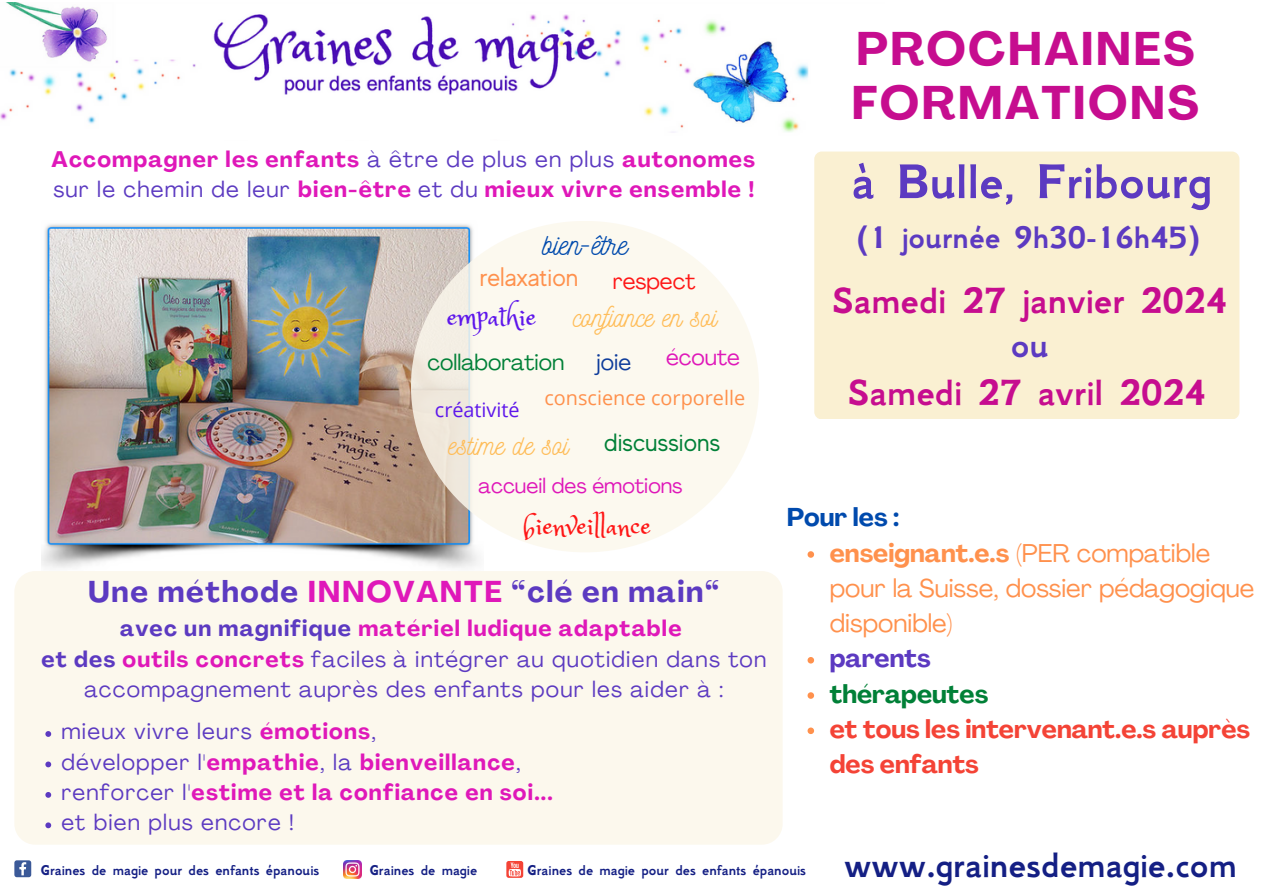
<style>
.page{position:relative;width:1263px;height:894px;background:#fff}
.page>*{position:absolute;margin:0;border:0;box-sizing:border-box;transform-origin:0 0}
.t1{font:700 54px "GFS Neohellenic";color:#5c3ac1}
.t2{font:700 46.5px/54px "Agrandir";letter-spacing:.045em;color:#c60d8f}
.t3{font:700 40.5px "GFS Neohellenic";color:#c60d8f}
.t4{font:700 39.15px "GFS Neohellenic";color:#141f84}
.t5{font:700 39px "GFS Neohellenic";color:#5c3ac1}
.t6{font:700 34.5px "GFS Neohellenic";color:#5c3ac1}
.t7{font:29.85px "Nickainley";color:#004aad}
.t8{font:700 29.7px "Agrandir";letter-spacing:.055em;color:#5c3ac1}
.t9{font:29.1px "Princess Sofia";color:#ff1616}
.t10{font:29.1px "Princess Sofia";color:#5e17eb}
.t11{font:27.75px "Nickainley";color:#ffbd59}
.t12{font:25.35px/35.2px "Agrandir";color:#ff914d}
.t13{font:700 25.35px/35.2px "Agrandir";color:#f44336}
.t14{font:700 25.35px "Agrandir";color:#008037}
.t15{font:700 25.35px "Agrandir";color:#004aad}
.t16{font:700 25.35px "Agrandir";color:#5c3ac1}
.t17{font:25.05px "MADE Evolve Sans";color:#ff914d}
.t18{font:24.9px "MADE Evolve Sans";color:#008037}
.t19{font:700 22.2px "Agrandir";letter-spacing:.055em;color:#df18b9}
.t20{font:22.2px/30.5px "Agrandir";letter-spacing:.055em;color:#5c3ac1;text-align:center}
.t21{font:22.2px "Agrandir";color:#008037}
.t22{font:22.2px "Agrandir";color:#ff1616}
.t23{font:22.2px "Agrandir";color:#df18b9}
.t24{font:22.2px "Agrandir";color:#0e3c9b}
.t25{font:20.85px "Agrandir";color:#df18b9}
.t26{font:19.8px "Open Sans";color:#ff914d}
.t27{font:19.8px "Open Sans";color:#5e17eb}
.t28{font:700 15.75px "GFS Neohellenic";color:#141f84}
.s1{font-weight:400;color:#5c3ac1}
.s2{color:#df18b9}
.s3{color:#5c3ac1}
.s4{font-weight:700}
.s5{font-weight:700;color:#df18b9}
</style>
<div class="page">
<img style="left:0;top:3px;width:809px;height:130px">
<img style="left:41px;top:224px;width:438px;height:344px">
<div style="left:411px;top:221px;width:348px;height:331px;background:#fcf8ed;border-radius:50%"></div>
<img style="left:344px;top:860px;width:18px;height:18px">
<div style="left:506px;top:860px;width:17px;height:17px;background:#f44336;border-radius:2px"></div>
<svg style="left:509px;top:862px;width:12px;height:14px"></svg>
<svg style="left:14px;top:860px;width:17px;height:16px"></svg>
<svg style="left:807px;top:551px;width:7px;height:6px"></svg>
<svg style="left:807px;top:657px;width:7px;height:6px"></svg>
<svg style="left:807px;top:692px;width:7px;height:6px"></svg>
<svg style="left:807px;top:727px;width:7px;height:6px"></svg>
<div style="left:14px;top:571px;width:769px;height:273px;background:#fcf8ed;border-radius:21px"></div>
<svg style="left:45px;top:731px;width:6px;height:5px"></svg>
<svg style="left:45px;top:761px;width:6px;height:6px"></svg>
<svg style="left:45px;top:792px;width:6px;height:5px"></svg>
<svg style="left:45px;top:822px;width:6px;height:6px"></svg>
<div style="left:814px;top:151px;width:425px;height:268px;background:#faf0d2;border-radius:8px"></div>
<p class="t19" style="left:52px;top:150px;width:705px">Accompagner les enfants <span class="s1">à être de plus en plus</span> autonomes</p>
<p class="t19" style="left:53px;top:180px;width:703px"><span class="s1">sur le chemin de leur</span> bien-être <span class="s1">et du</span> mieux vivre ensemble !</p>
<p class="t7" style="left:542px;top:225px;width:87px">bien-être</p>
<p class="t17" style="left:480px;top:263px;width:100px">relaxation</p>
<p class="t22" style="left:613px;top:272px;width:84px">respect</p>
<p class="t10" style="left:447px;top:297px;width:91px">empathie</p>
<p class="t11" style="left:573px;top:299px;width:146px">confiance en soi</p>
<p class="t24" style="left:597px;top:353px;width:36px">joie</p>
<p class="t23" style="left:666px;top:349px;width:75px">écoute</p>
<p class="t26" style="left:544px;top:384px;width:202px">conscience corporelle</p>
<p class="t18" style="left:604px;top:428px;width:117px">discussions</p>
<p class="t21" style="left:427px;top:353px;width:138px">collaboration</p>
<p class="t27" style="left:435px;top:396px;width:86px">créativité</p>
<p class="t11" style="left:448px;top:427px;width:122px">estime de soi</p>
<p class="t25" style="left:479px;top:477px;width:205px">accueil des émotions</p>
<p class="t9" style="left:523px;top:506px;width:130px">bienveillance</p>
<p class="t8" style="left:88px;top:579px;width:632px">Une méthode <span class="s2">INNOVANTE</span> “clé en main“</p>
<p class="t19" style="left:120px;top:619px;width:563px"><span class="s3">avec un magnifique</span> matériel ludique adaptable</p>
<p class="t20" style="left:41px;top:645px;width:726px"><span class="s4">et des</span> <span class="s5">outils concrets</span> faciles à intégrer au quotidien dans ton accompagnement auprès des enfants pour les aider à :</p>
<p class="t20" style="left:61px;top:718px;width:316px">mieux vivre leurs <span class="s5">émotions</span>,</p>
<p class="t19" style="left:61px;top:752px;width:461px"><span class="s1">développer l'</span>empathie<span class="s1">, la</span> bienveillance<span class="s1">,</span></p>
<p class="t19" style="left:61px;top:783px;width:493px"><span class="s1">renforcer l'</span>estime et la confiance en soi...</p>
<p class="t20" style="left:61px;top:809px;width:234px">et bien plus encore !</p>
<p class="t2" style="left:852px;top:26px;width:349px">PROCHAINES<br>FORMATIONS</p>
<p class="t1" style="left:851px;top:164px;width:362px">à Bulle, Fribourg</p>
<p class="t6" style="left:857px;top:226px;width:344px">(1 journée 9h30-16h45)</p>
<p class="t3" style="left:832px;top:288px;width:397px">Samedi 27 janvier 2024</p>
<p class="t5" style="left:1011px;top:332px;width:39px">ou</p>
<p class="t3" style="left:848px;top:379px;width:360px">Samedi 27 avril 2024</p>
<p class="t15" style="left:787px;top:507px;width:114px">Pour les :</p>
<p class="t12" style="left:830px;top:537px;width:426px"><span class="s4">enseignant.e.s</span> (PER compatible pour la Suisse, dossier pédagogique disponible)</p>
<p class="t16" style="left:830px;top:648px;width:102px">parents</p>
<p class="t14" style="left:830px;top:683px;width:160px">thérapeutes</p>
<p class="t13" style="left:830px;top:713px;width:422px">et tous les intervenant.e.s auprès des enfants</p>
<p class="t28" style="left:41px;top:865px;width:280px">Graines de magie pour des enfants épanouis</p>
<p class="t28" style="left:370px;top:865px;width:109px">Graines de magie</p>
<p class="t28" style="left:527px;top:865px;width:280px">Graines de magie pour des enfants épanouis</p>
<p class="t4" style="left:844px;top:852px;width:394px">www.grainesdemagie.com</p>
</div>
